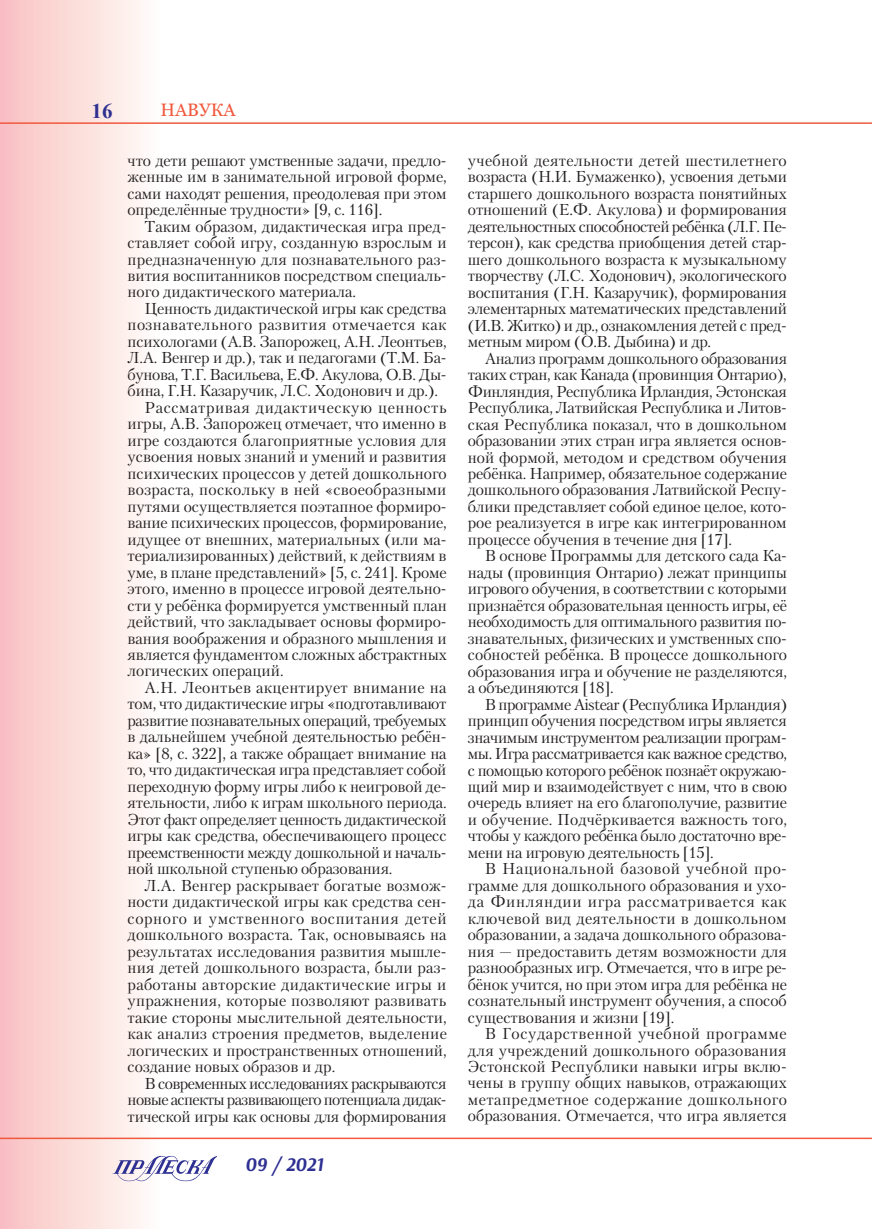
<style>
.page{position:relative;width:872px;height:1229px;background:#fff}
.page>*{position:absolute;margin:0;border:0;box-sizing:border-box;transform-origin:0 0}
.t1{font:700 21px "Times New Roman";color:#2e3092}
.t2{font:italic 700 19.5px "Arsenal";color:#2e3092}
.Рубрика{font:18px "Georgia";color:#f0593e}
.Текст{font:15.75px/16.5px "Petersburg C";letter-spacing:-.01em;color:#231f20;text-align:justify}
</style>
<div class="page">
<div style="left:0;top:0;width:160px;height:1229px;background:linear-gradient(to right,#f9c0c0,#fffef9)"></div>
<hr style="left:0;top:1137px;width:872px;height:2px;background:#f0593e">
<hr style="left:0;top:122px;width:867px;height:2px;background:#f0593e">
<svg style="left:112px;top:1155px;width:104px;height:26px"></svg>
<p class="t1" style="left:92px;top:97px;width:22px">16</p>
<p class="Рубрика" style="left:160px;top:99px;width:76px">навука</p>
<p class="Текст" style="left:128px;top:152px;width:321px">что дети решают умственные задачи, предло&shy;женные им в занимательной игровой форме, сами находят решения, преодолевая при этом определённые трудности» [9, с. 116].</p>
<p class="Текст" style="left:128px;top:218px;width:320px;text-indent:17px">Таким образом, дидактическая игра пред&shy;ставляет собой игру, созданную взрослым и предназначенную для познавательного раз&shy;вития воспитанников посредством специаль&shy;ного дидактического материала.</p>
<p class="Текст" style="left:128px;top:300px;width:320px;text-indent:17px">Ценность дидактической игры как средства познавательного развития отмечается как психологами (А.В. Запорожец, А.Н. Леонтьев, Л.А. Венгер и др.), так и педагогами (Т.М. Ба&shy;бунова, Т.Г. Васильева, Е.Ф. Акулова, О.В. Ды&shy;бина, Г.Н. Казаручик, Л.С. Ходонович и др.).</p>
<p class="Текст" style="left:128px;top:399px;width:321px;text-indent:17px">Рассматривая дидактическую ценность игры, А.В. Запорожец отмечает, что именно в игре создаются благоприятные условия для усвоения новых знаний и умений и развития психических процессов у детей дошкольного возраста, поскольку в ней «своеобразными путями осуществляется поэтапное формиро&shy;вание психических процессов, формирование, идущее от внешних, материальных (или ма&shy;териализированных) действий, к действиям в уме, в плане представлений» [5, с. 241]. Кроме этого, именно в процессе игровой деятельно&shy;сти у ребёнка формируется умственный план действий, что закладывает основы формиро&shy;вания воображения и образного мышления и является фундаментом сложных абстрактных логических операций.</p>
<p class="Текст" style="left:128px;top:679px;width:320px;text-indent:17px">А.Н. Леонтьев акцентирует внимание на том, что дидактические игры «подготавливают развитие познавательных операций, требуемых в дальнейшем учебной деятельностью ребён&shy;ка» [8, с. 322], а также обращает внимание на то, что дидактическая игра представляет собой переходную форму игры либо к неигровой де&shy;ятельности, либо к играм школьного периода.<br>Этот факт определяет ценность дидактической игры как средства, обеспечивающего процесс преемственности между дошкольной и началь&shy;ной школьной ступенью образования.</p>
<p class="Текст" style="left:128px;top:877px;width:321px;text-indent:17px">Л.А. Венгер раскрывает богатые возмож&shy;ности дидактической игры как средства сен&shy;сорного и умственного воспитания детей дошкольного возраста. Так, основываясь на результатах исследования развития мышле&shy;ния детей дошкольного возраста, были раз&shy;работаны авторские дидактические игры и упражнения, которые позволяют развивать такие стороны мыслительной деятельности, как анализ строения предметов, выделение логических и пространственных отношений, создание новых образов и др.</p>
<p class="Текст" style="left:128px;top:1075px;width:320px;text-indent:17px">В современных исследованиях раскрываются новые аспекты развивающего потенциала дидак&shy;тической игры как основы для формирования</p>
<p class="t2" style="left:245px;top:1152px;width:80px">09 / 2021</p>
<p class="Текст" style="left:468px;top:152px;width:321px">учебной деятельности детей шестилетнего возраста (Н.И. Бумаженко), усвоения детьми старшего дошкольного возраста понятийных отношений (Е.Ф. Акулова) и формирования деятельностных способностей ребёнка (Л.Г. Пе&shy;терсон), как средства приобщения детей стар&shy;шего дошкольного возраста к музыкальному творчеству (Л.С. Ходонович), экологического воспитания (Г.Н. Казаручик), формирования элементарных математических представлений (И.В. Житко) и др., ознакомления детей с пред&shy;метным миром (О.В. Дыбина) и др.</p>
<p class="Текст" style="left:468px;top:350px;width:321px;text-indent:17px">Анализ программ дошкольного образования таких стран, как Канада (провинция Онтарио), Финляндия, Республика Ирландия, Эстонская Республика, Латвийская Республика и Литов&shy;ская Республика показал, что в дошкольном образовании этих стран игра является основ&shy;ной формой, методом и средством обучения ребёнка. Например, обязательное содержание дошкольного образования Латвийской Респу&shy;блики представляет собой единое целое, кото&shy;рое реализуется в игре как интегрированном процессе обучения в течение дня [17].</p>
<p class="Текст" style="left:468px;top:547px;width:321px;text-indent:17px">В основе Программы для детского сада Ка&shy;нады (провинция Онтарио) лежат принципы игрового обучения, в соответствии с которыми признаётся образовательная ценность игры, её необходимость для оптимального развития по&shy;знавательных, физических и умственных спо&shy;собностей ребёнка. В процессе дошкольного образования игра и обучение не разделяются, а объединяются [18].</p>
<p class="Текст" style="left:468px;top:696px;width:321px;text-indent:17px">В программе Aistear (Республика Ирландия) принцип обучения посредством игры является значимым инструментом реализации програм&shy;мы. Игра рассматривается как важное средство, с помощью которого ребёнок познаёт окружаю&shy;щий мир и взаимодействует с ним, что в свою очередь влияет на его благополучие, развитие и обучение. Подчёркивается важность того, чтобы у каждого ребёнка было достаточно вре&shy;мени на игровую деятельность [15].</p>
<p class="Текст" style="left:468px;top:860px;width:321px;text-indent:17px">В Национальной базовой учебной про&shy;грамме для дошкольного образования и ухо&shy;да Финляндии игра рассматривается как ключевой вид деятельности в дошкольном образовании, а задача дошкольного образова&shy;ния — предоставить детям возможности для разнообразных игр. Отмечается, что в игре ре&shy;бёнок учится, но при этом игра для ребёнка не сознательный инструмент обучения, а способ существования и жизни [19].</p>
<p class="Текст" style="left:468px;top:1025px;width:321px;text-indent:17px">В Государственной учебной программе для учреждений дошкольного образования Эстонской Республики навыки игры вклю&shy;чены в группу общих навыков, отражающих метапредметное содержание дошкольного образования. Отмечается, что игра является</p>
</div>
